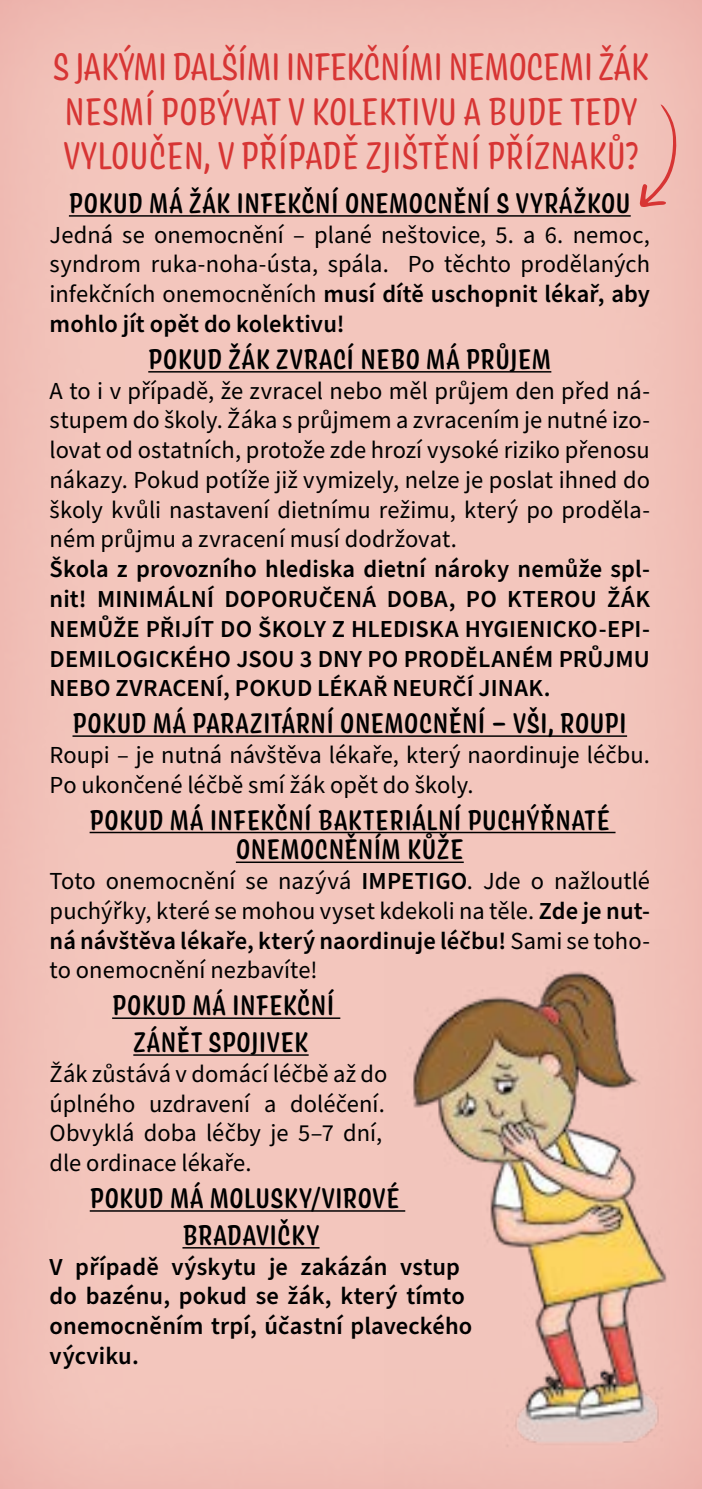
<style>
.page{position:relative;width:702px;height:1489px;background:#fff}
.page>*{position:absolute;margin:0;border:0;box-sizing:border-box;transform-origin:0 0}
.t1{font:40.25px/44.5px "Coniferous";letter-spacing:-.02em;color:#d73534}
.t2{font:500 29.75px/36.8px "Coniferous";letter-spacing:-.01em;color:#000;text-align:center}
.t3{font:24.5px/29.8px "Source Sans Pro";letter-spacing:.005em;color:#000;text-align:justify}
.t4{font:600 24.5px/29.8px "Source Sans Pro";letter-spacing:.005em;color:#000;text-align:justify}
.s1{font-weight:600}
</style>
<div class="page">
<div style="left:0;top:0;width:702px;height:1488px;background:#f3c6bd"></div>
<svg style="left:639px;top:104px;width:38px;height:103px"></svg>
<hr style="left:69px;top:215px;width:561px;height:2px;background:#000">
<hr style="left:148px;top:371px;width:403px;height:1px;background:#000">
<hr style="left:72px;top:735px;width:555px;height:1px;background:#000">
<hr style="left:90px;top:831px;width:525px;height:2px;background:#000">
<hr style="left:236px;top:861px;width:227px;height:2px;background:#000">
<hr style="left:112px;top:1017px;width:228px;height:1px;background:#000">
<hr style="left:133px;top:1054px;width:175px;height:1px;background:#000">
<hr style="left:90px;top:1210px;width:315px;height:1px;background:#000">
<hr style="left:182px;top:1246px;width:137px;height:2px;background:#000">
<img style="left:384px;top:971px;width:286px;height:517px">
<h1 class="t1" style="left:52px;top:43px;width:598px">S JAKÝMI DALŠÍMI INFEKČNÍMI NEMOCEMI ŽÁK<br>NESMÍ POBÝVAT V KOLEKTIVU A BUDE TEDY<br>VYLOUČEN, V PŘÍPADĚ ZJIŠTĚNÍ PŘÍZNAKŮ?</h1>
<p class="t2" style="left:69px;top:183px;width:563px">POKUD MÁ ŽÁK INFEKČNÍ ONEMOCNĚNÍ S VYRÁŽKOU</p>
<p class="t3" style="left:50px;top:220px;width:602px">Jedná se onemocnění – plané neštovice, 5. a 6. nemoc, syndrom ruka-noha-ústa, spála. Po těchto prodělaných infekčních onemocněních <span class="s1">musí dítě uschopnit lékař, aby mohlo jít opět do kolektivu!</span></p>
<p class="t2" style="left:148px;top:339px;width:404px">POKUD ŽÁK ZVRACÍ NEBO MÁ PRŮJEM</p>
<p class="t3" style="left:50px;top:376px;width:602px">A to i v případě, že zvracel nebo měl průjem den před ná&shy;stupem do školy. Žáka s průjmem a zvracením je nutné izo&shy;lovat od ostatních, protože zde hrozí vysoké riziko přenosu nákazy. Pokud potíže již vymizely, nelze je poslat ihned do školy kvůli nastavení dietnímu režimu, který po proděla&shy;ném průjmu a zvracení musí dodržovat.</p>
<p class="t4" style="left:50px;top:555px;width:602px">Škola z provozního hlediska dietní nároky nemůže spl&shy;nit! MINIMÁLNÍ DOPORUČENÁ DOBA, PO KTEROU ŽÁK NEMŮŽE PŘIJÍT DO ŠKOLY Z HLEDISKA HYGIENICKO-EPI-DEMILOGICKÉHO JSOU 3 DNY PO PRODĚLANÉM PRŮJMU NEBO ZVRACENÍ, POKUD LÉKAŘ NEURČÍ JINAK.</p>
<p class="t2" style="left:72px;top:703px;width:556px">POKUD MÁ PARAZITÁRNÍ ONEMOCNĚNÍ – VŠI, ROUPI</p>
<p class="t3" style="left:50px;top:740px;width:602px">Roupi – je nutná návštěva lékaře, který naordinuje léčbu.<br>Po ukončené léčbě smí žák opět do školy.</p>
<p class="t2" style="left:90px;top:803px;width:522px;line-height:29.8px">POKUD MÁ INFEKČNÍ BAKTERIÁLNÍ PUCHÝŘNATÉ<br>ONEMOCNĚNÍM KŮŽE</p>
<p class="t3" style="left:50px;top:866px;width:602px">Toto onemocnění se nazývá <span class="s1">IMPETIGO</span>. Jde o nažloutlé puchýřky, které se mohou vyset kdekoli na těle. <span class="s1">Zde je nut&shy;ná návštěva lékaře, který naordinuje léčbu!</span> Sami se toho&shy;to onemocnění nezbavíte!</p>
<p class="t2" style="left:112px;top:985px;width:224px">POKUD MÁ INFEKČNÍ<br>ZÁNĚT SPOJIVEK</p>
<p class="t3" style="left:50px;top:1059px;width:339px;text-align:left">Žák zůstává v domácí léčbě až do úplného uzdravení a doléčení.<br>Obvyklá doba léčby je 5–7 dní, dle ordinace lékaře.</p>
<p class="t2" style="left:90px;top:1178px;width:311px">POKUD MÁ MOLUSKY/VIROVÉ<br>BRADAVIČKY</p>
<p class="t4" style="left:50px;top:1252px;width:424px;text-align:left">V případě výskytu je zakázán vstup do bazénu, pokud se žák, který tímto onemocněním trpí, účastní plaveckého výcviku.</p>
</div>
